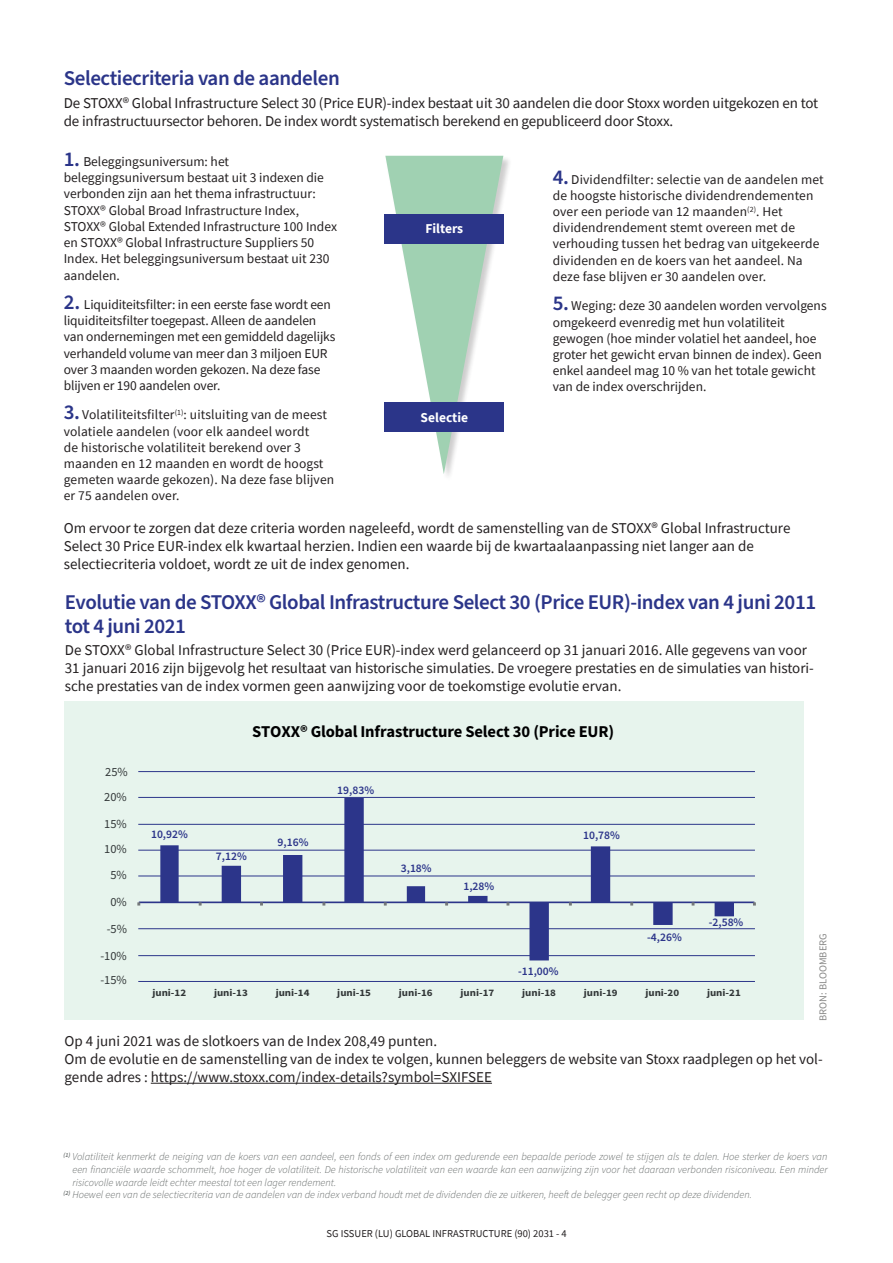
<style>
.page{position:relative;width:893px;height:1263px;background:#fff}
.page>*{position:absolute;margin:0;border:0;box-sizing:border-box;transform-origin:0 0}
.t1{font:600 21px/24px "Source Sans Pro";letter-spacing:-.02em;color:#2b3589}
.t2{font:700 16.65px "Source Sans Pro";letter-spacing:-.01em;color:#000001}
.t3{font:15px/18px "Source Sans Pro";color:#231f20}
.t4{font:13.5px/16.2px "Source Sans Pro";color:#231f20}
.t5{font:700 13.5px "Source Sans Pro";color:#fff}
.t6{font:12.45px "Source Sans Pro";color:#323738}
.t7{font:600 11.55px "Source Sans Pro";color:#2c358a}
.t8{font:italic 10.5px "Source Sans Variable";color:#606564}
.t9{font:10.5px "Source Sans Pro";color:#231f20}
.t10{font:10.5px "Source Sans Variable";color:#878786}
.t11{font:700 9.9px "Source Sans Pro";color:#323738;scale:1.1 1}
.s1{font-weight:600;font-size:21px;color:#2b3589}
</style>
<div class="page">
<svg style="left:385px;top:156px;width:118px;height:318px"></svg>
<div style="left:64px;top:702px;width:739px;height:318px;background:#e7f4ed"></div>
<hr style="left:138px;top:981px;width:617px;height:1px;background:#2c358a">
<hr style="left:138px;top:955px;width:617px;height:1px;background:#2c358a">
<hr style="left:138px;top:928px;width:617px;height:1px;background:#2c358a">
<hr style="left:138px;top:876px;width:617px;height:1px;background:#2c358a">
<hr style="left:138px;top:850px;width:617px;height:1px;background:#2c358a">
<hr style="left:138px;top:824px;width:617px;height:1px;background:#2c358a">
<hr style="left:138px;top:797px;width:617px;height:1px;background:#2c358a">
<hr style="left:138px;top:771px;width:617px;height:1px;background:#2c358a">
<svg style="left:160px;top:798px;width:574px;height:162px"></svg>
<hr style="left:139px;top:901px;width:615px;height:2px;background:#2c358a">
<div style="left:385px;top:214px;width:119px;height:30px;background:#2b3589"></div>
<div style="left:385px;top:402px;width:119px;height:30px;background:#2b3589"></div>
<hr style="left:151px;top:1083px;width:341px;height:1px;background:#231f20">
<h1 class="t1" style="left:64px;top:67px;width:278px">Selectiecriteria van de aandelen</h1>
<p class="t3" style="left:64px;top:93px;width:756px">De STOXX® Global Infrastructure Select 30 (Price EUR)-index bestaat uit 30 aandelen die door Stoxx worden uitgekozen en tot de infrastructuursector behoren. De index wordt systematisch berekend en gepubliceerd door Stoxx.</p>
<p class="t4" style="left:64px;top:153px;width:275px"><span class="s1">1.</span> Beleggingsuniversum: het beleggingsuniversum bestaat uit 3 indexen die verbonden zijn aan het thema infrastructuur:<br>STOXX® Global Broad Infrastructure Index, STOXX® Global Extended Infrastructure 100 Index en STOXX® Global Infrastructure Suppliers 50<br>Index. Het beleggingsuniversum bestaat uit 230 aandelen.</p>
<p class="t4" style="left:64px;top:296px;width:273px"><span class="s1">2.</span> Liquiditeitsfilter: in een eerste fase wordt een liquiditeitsfilter toegepast. Alleen de aandelen van ondernemingen met een gemiddeld dagelijks verhandeld volume van meer dan 3 miljoen EUR over 3 maanden worden gekozen. Na deze fase blijven er 190 aandelen over.</p>
<p class="t4" style="left:64px;top:407px;width:272px"><span class="s1">3.</span> Volatiliteitsfilter<sup>(1)</sup>: uitsluiting van de meest volatiele aandelen (voor elk aandeel wordt<br>de historische volatiliteit berekend over 3 maanden en 12 maanden en wordt de hoogst gemeten waarde gekozen). Na deze fase blijven er 75 aandelen over.</p>
<p class="t4" style="left:553px;top:171px;width:272px"><span class="s1">4.</span> Dividendfilter: selectie van de aandelen met de hoogste historische dividendrendementen over een periode van 12 maanden<sup>(2)</sup>. Het dividendrendement stemt overeen met de verhouding tussen het bedrag van uitgekeerde dividenden en de koers van het aandeel. Na deze fase blijven er 30 aandelen over.</p>
<p class="t4" style="left:553px;top:298px;width:275px"><span class="s1">5.</span> Weging: deze 30 aandelen worden vervolgens omgekeerd evenredig met hun volatiliteit gewogen (hoe minder volatiel het aandeel, hoe groter het gewicht ervan binnen de index). Geen enkel aandeel mag 10 % van het totale gewicht van de index overschrijden.</p>
<p class="t5" style="left:425px;top:220px;width:39px">Filters</p>
<p class="t5" style="left:421px;top:408px;width:49px">Selectie</p>
<p class="t3" style="left:64px;top:519px;width:728px">Om ervoor te zorgen dat deze criteria worden nageleefd, wordt de samenstelling van de STOXX® Global Infrastructure<br>Select 30 Price EUR-index elk kwartaal herzien. Indien een waarde bij de kwartaalaanpassing niet langer aan de selectiecriteria voldoet, wordt ze uit de index genomen.</p>
<h1 class="t1" style="left:65px;top:591px;width:753px">Evolutie van de STOXX® Global Infrastructure Select 30 (Price EUR)-index van 4 juni 2011 tot 4 juni 2021</h1>
<p class="t3" style="left:65px;top:641px;width:751px">De STOXX® Global Infrastructure Select 30 (Price EUR)-index werd gelanceerd op 31 januari 2016. Alle gegevens van voor<br>31 januari 2016 zijn bijgevolg het resultaat van historische simulaties. De vroegere prestaties en de simulaties van histori&shy;sche prestaties van de index vormen geen aanwijzing voor de toekomstige evolutie ervan.</p>
<p class="t2" style="left:252px;top:725px;width:364px">STOXX® Global Infrastructure Select 30 (Price EUR)</p>
<p class="t6" style="left:105px;top:764px;width:24px">25%</p>
<p class="t6" style="left:104px;top:789px;width:24px">20%</p>
<p class="t6" style="left:104px;top:816px;width:24px">15%</p>
<p class="t6" style="left:104px;top:841px;width:24px">10%</p>
<p class="t6" style="left:110px;top:867px;width:18px">5%</p>
<p class="t6" style="left:110px;top:894px;width:18px">0%</p>
<p class="t6" style="left:107px;top:921px;width:22px">-5%</p>
<p class="t6" style="left:100px;top:948px;width:28px">-10%</p>
<p class="t6" style="left:100px;top:972px;width:28px">-15%</p>
<p class="t7" style="left:151px;top:830px;width:38px">10,92%</p>
<p class="t7" style="left:216px;top:853px;width:32px">7,12%</p>
<p class="t7" style="left:278px;top:839px;width:32px">9,16%</p>
<p class="t7" style="left:337px;top:786px;width:38px">19,83%</p>
<p class="t7" style="left:401px;top:864px;width:32px">3,18%</p>
<p class="t7" style="left:463px;top:882px;width:32px">1,28%</p>
<p class="t7" style="left:583px;top:832px;width:38px">10,78%</p>
<p class="t7" style="left:518px;top:967px;width:42px">-11,00%</p>
<p class="t7" style="left:647px;top:933px;width:36px">-4,26%</p>
<p class="t7" style="left:709px;top:918px;width:36px">-2,58%</p>
<p class="t11" style="left:152px;top:989px;width:32px">juni-12</p>
<p class="t11" style="left:214px;top:989px;width:32px">juni-13</p>
<p class="t11" style="left:276px;top:989px;width:32px">juni-14</p>
<p class="t11" style="left:337px;top:989px;width:32px">juni-15</p>
<p class="t11" style="left:399px;top:989px;width:32px">juni-16</p>
<p class="t11" style="left:460px;top:989px;width:32px">juni-17</p>
<p class="t11" style="left:522px;top:989px;width:32px">juni-18</p>
<p class="t11" style="left:584px;top:989px;width:32px">juni-19</p>
<p class="t11" style="left:645px;top:989px;width:32px">juni-20</p>
<p class="t11" style="left:707px;top:989px;width:32px">juni-21</p>
<p class="t10" style="left:817px;top:1021px;width:89px;rotate:-90deg">BRON: BLOOMBERG</p>
<p class="t3" style="left:65px;top:1032px;width:760px">Op 4 juni 2021 was de slotkoers van de Index 208,49 punten.<br>Om de evolutie en de samenstelling van de index te volgen, kunnen beleggers de website van Stoxx raadplegen op het vol&shy;gende adres : https://www.stoxx.com/index-details?symbol=SXIFSEE</p>
<p class="t8" style="left:63px;top:1150px;width:765px"><sup>(1)</sup> Volatiliteit kenmerkt de neiging van de koers van een aandeel, een fonds of een index om gedurende een bepaalde periode zowel te stijgen als te dalen. Hoe sterker de koers van</p>
<p class="t8" style="left:72px;top:1163px;width:757px">een financiële waarde schommelt, hoe hoger de volatiliteit. De historische volatiliteit van een waarde kan een aanwijzing zijn voor het daaraan verbonden risiconiveau. Een minder</p>
<p class="t8" style="left:72px;top:1176px;width:266px">risicovolle waarde leidt echter meestal tot een lager rendement.</p>
<p class="t8" style="left:63px;top:1188px;width:690px"><sup>(2)</sup> Hoewel een van de selectiecriteria van de aandelen van de index verband houdt met de dividenden die ze uitkeren, heeft de belegger geen recht op deze dividenden.</p>
<p class="t9" style="left:327px;top:1226px;width:242px">SG ISSUER (LU) GLOBAL INFRASTRUCTURE (90) 2031 - 4</p>
</div>
